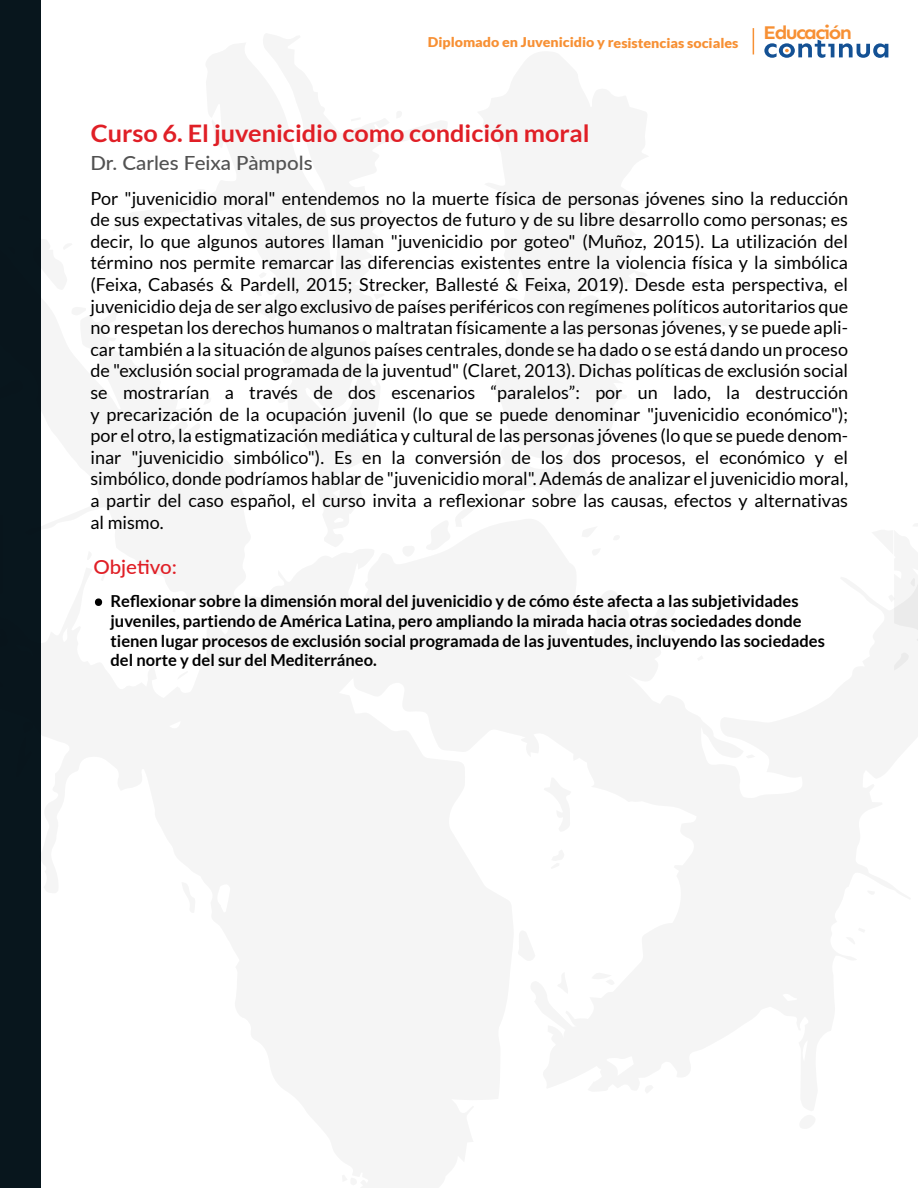
<style>
.page{position:relative;width:918px;height:1188px;background:#fff}
.page>*{position:absolute;margin:0;border:0;box-sizing:border-box;transform-origin:0 0}
.t1{font:700 24px "Lato";color:#e01f26;scale:1.05 1}
.t2{font:500 19.5px "Lato";color:#525252;scale:1.05 1}
.t3{font:500 19.5px "Lato";letter-spacing:-.005em;color:#e01f26;scale:1.05 1}
.t4{font:700 18.9px "Sen";letter-spacing:-.08em;color:#f79034;scale:1.09 1}
.t5{font:18px/21.6px "Lato";color:#000;text-align:justify}
.t6{font:700 16.5px/19.8px "Lato";color:#000}
.t7{font:900 13.5px "Lato";letter-spacing:-.005em;color:#f79034;scale:1.05 1}
</style>
<div class="page">
<div style="left:0;top:0;width:41px;height:1188px;background:#08161d"></div>
<svg style="left:764px;top:40px;width:124px;height:18px"></svg>
<svg style="left:753px;top:28px;width:1px;height:22px"></svg>
<div style="left:433px;top:901px;width:9px;height:7px;background:#f5f5f5;border-radius:2px"></div>
<svg style="left:894px;top:578px;width:24px;height:93px"></svg>
<p class="t7" style="left:428px;top:35px;width:297px">Diplomado en Juvenicidio y resistencias sociales</p>
<p class="t4" style="left:763px;top:22px;width:83px">Educación</p>
<h1 class="t1" style="left:91px;top:119px;width:477px">Curso 6. El juvenicidio como condición moral</h1>
<p class="t2" style="left:90px;top:149px;width:213px">Dr. Carles Feixa Pàmpols</p>
<p class="t5" style="left:90px;top:187px;width:759px">Por "juvenicidio moral" entendemos no la muerte física de personas jóvenes sino la reducción de sus expectativas vitales, de sus proyectos de futuro y de su libre desarrollo como personas; es decir, lo que algunos autores llaman "juvenicidio por goteo" (Muñoz, 2015). La utilización del término nos permite remarcar las diferencias existentes entre la violencia física y la simbólica (Feixa, Cabasés &amp; Pardell, 2015; Strecker, Ballesté &amp; Feixa, 2019). Desde esta perspectiva, el juvenicidio deja de ser algo exclusivo de países periféricos con regímenes políticos autoritarios que no respetan los derechos humanos o maltratan físicamente a las personas jóvenes, y se puede apli&shy;car también a la situación de algunos países centrales, donde se ha dado o se está dando un proceso de "exclusión social programada de la juventud" (Claret, 2013). Dichas políticas de exclusión social se mostrarían a través de dos escenarios “paralelos”: por un lado, la destrucción y precarización de la ocupación juvenil (lo que se puede denominar "juvenicidio económico"); por el otro, la estigmatización mediática y cultural de las personas jóvenes (lo que se puede denom&shy;inar "juvenicidio simbólico"). Es en la conversión de los dos procesos, el económico y el simbólico, donde podríamos hablar de "juvenicidio moral". Además de analizar el juvenicidio moral, a partir del caso español, el curso invita a reflexionar sobre las causas, efectos y alternativas al mismo.</p>
<p class="t3" style="left:93px;top:553px;width:81px">Objetivo:</p>
<p class="t6" style="left:111px;top:591px;width:716px">Reflexionar sobre la dimensión moral del juvenicidio y de cómo éste afecta a las subjetividades juveniles, partiendo de América Latina, pero ampliando la mirada hacia otras sociedades donde tienen lugar procesos de exclusión social programada de las juventudes, incluyendo las sociedades del norte y del sur del Mediterráneo.</p>
</div>
